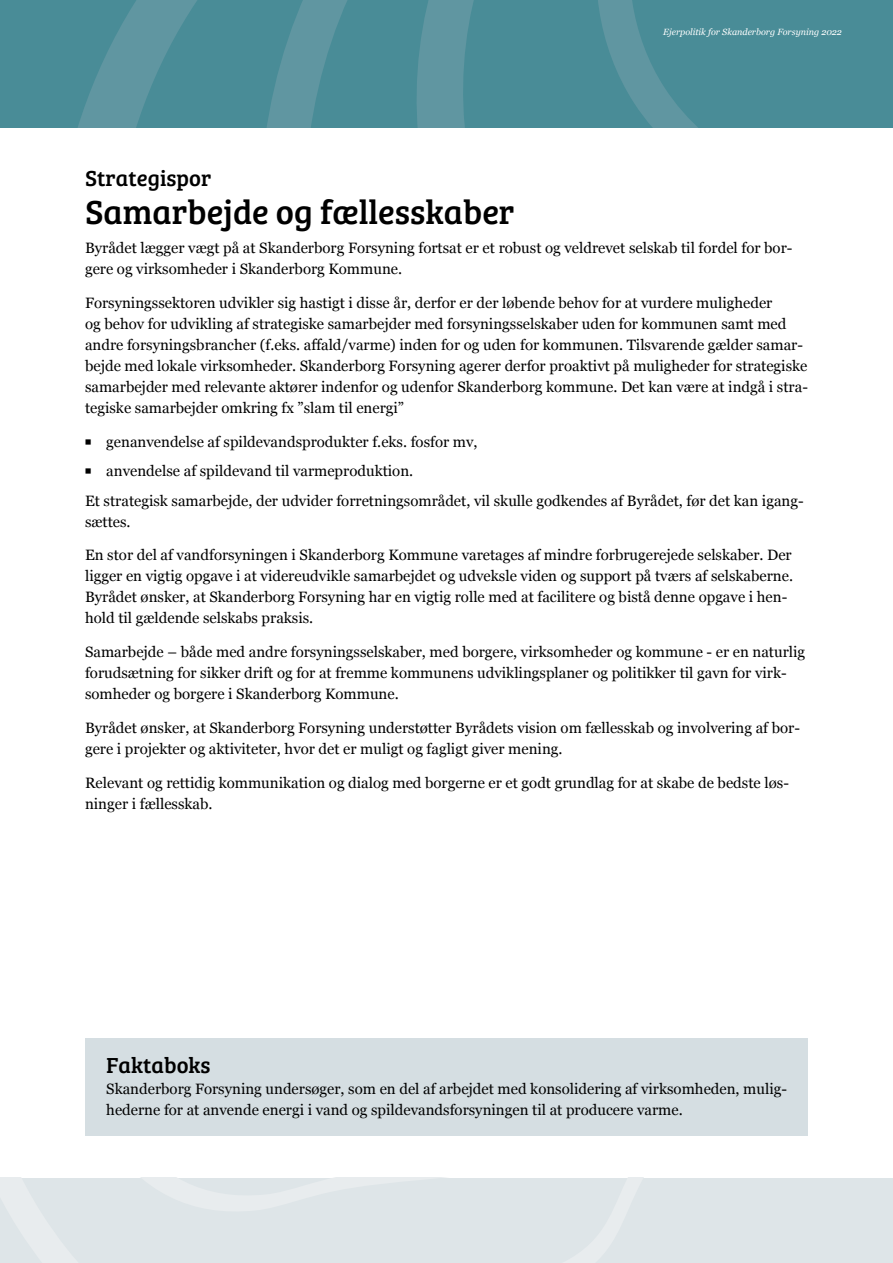
<style>
.page{position:relative;width:893px;height:1263px;background:#fff}
.page>*{position:absolute;margin:0;border:0;box-sizing:border-box;transform-origin:0 0}
.Brødtekst_overskrift{font:34.5px "Bree Serif";color:#000}
.Brødtekst_overskrift-2{font:22.5px "Bree Serif";color:#000}
.Fakta{font:22.5px "Bree Serif";color:#000}
.Brødtekst{font:15px/21px "Georgia";color:#000}
.Brødtekst_faktaboks{font:15px/21px "Georgia";color:#000}
.t1{font:italic 9px "Georgia";color:#fff}
</style>
<div class="page">
<svg style="left:0;top:0;width:211px;height:128px;background:#4f8e99"></svg>
<svg style="left:211px;top:0;width:134px;height:128px;background:#508f9a"></svg>
<svg style="left:345px;top:0;width:548px;height:128px;background:#4c8d98"></svg>
<div style="left:0;top:1178px;width:893px;height:85px;background:#dee5e8"></div>
<div style="left:85px;top:1038px;width:723px;height:97px;background:#d5dee2"></div>
<p class="t1" style="left:663px;top:26px;width:180px">Ejerpolitik for Skanderborg Forsyning 2022</p>
<p class="Brødtekst_overskrift-2" style="left:85px;top:161px;width:128px">Strategispor</p>
<p class="Brødtekst_overskrift" style="left:85px;top:185px;width:431px">Samarbejde og fællesskaber</p>
<p class="Brødtekst" style="left:85px;top:237px;width:709px">Byrådet lægger vægt på at Skanderborg Forsyning fortsat er et robust og veldrevet selskab til fordel for bor&shy;gere og virksomheder i Skanderborg Kommune.</p>
<p class="Brødtekst" style="left:85px;top:292px;width:724px">Forsyningssektoren udvikler sig hastigt i disse år, derfor er der løbende behov for at vurdere muligheder<br>og behov for udvikling af strategiske samarbejder med forsyningsselskaber uden for kommunen samt med andre forsyningsbrancher (f.eks. affald/varme) inden for og uden for kommunen. Tilsvarende gælder samar&shy;bejde med lokale virksomheder. Skanderborg Forsyning agerer derfor proaktivt på muligheder for strategiske samarbejder med relevante aktører indenfor og udenfor Skanderborg kommune. Det kan være at indgå i stra&shy;tegiske samarbejder omkring fx ”slam til energi”</p>
<p class="Brødtekst" style="left:106px;top:430px;width:373px">genanvendelse af spildevandsprodukter f.eks. fosfor mv,</p>
<p class="Brødtekst" style="left:106px;top:460px;width:308px">anvendelse af spildevand til varmeproduktion.</p>
<p class="Brødtekst" style="left:85px;top:489px;width:720px">Et strategisk samarbejde, der udvider forretningsområdet, vil skulle godkendes af Byrådet, før det kan igang&shy;sættes.</p>
<p class="Brødtekst" style="left:85px;top:544px;width:710px">En stor del af vandforsyningen i Skanderborg Kommune varetages af mindre forbrugerejede selskaber. Der ligger en vigtig opgave i at videreudvikle samarbejdet og udveksle viden og support på tværs af selskaberne.<br>Byrådet ønsker, at Skanderborg Forsyning har en vigtig rolle med at facilitere og bistå denne opgave i hen&shy;hold til gældende selskabs praksis.</p>
<p class="Brødtekst" style="left:85px;top:641px;width:722px">Samarbejde – både med andre forsyningsselskaber, med borgere, virksomheder og kommune - er en naturlig forudsætning for sikker drift og for at fremme kommunens udviklingsplaner og politikker til gavn for virk&shy;somheder og borgere i Skanderborg Kommune.</p>
<p class="Brødtekst" style="left:85px;top:717px;width:716px">Byrådet ønsker, at Skanderborg Forsyning understøtter Byrådets vision om fællesskab og involvering af bor&shy;gere i projekter og aktiviteter, hvor det er muligt og fagligt giver mening.</p>
<p class="Brødtekst" style="left:85px;top:771px;width:705px">Relevant og rettidig kommunikation og dialog med borgerne er et godt grundlag for at skabe de bedste løs&shy;ninger i fællesskab.</p>
<p class="Fakta" style="left:106px;top:1048px;width:106px">Faktaboks</p>
<p class="Brødtekst_faktaboks" style="left:106px;top:1078px;width:682px">Skanderborg Forsyning undersøger, som en del af arbejdet med konsolidering af virksomheden, mulig&shy;hederne for at anvende energi i vand og spildevandsforsyningen til at producere varme.</p>
</div>
